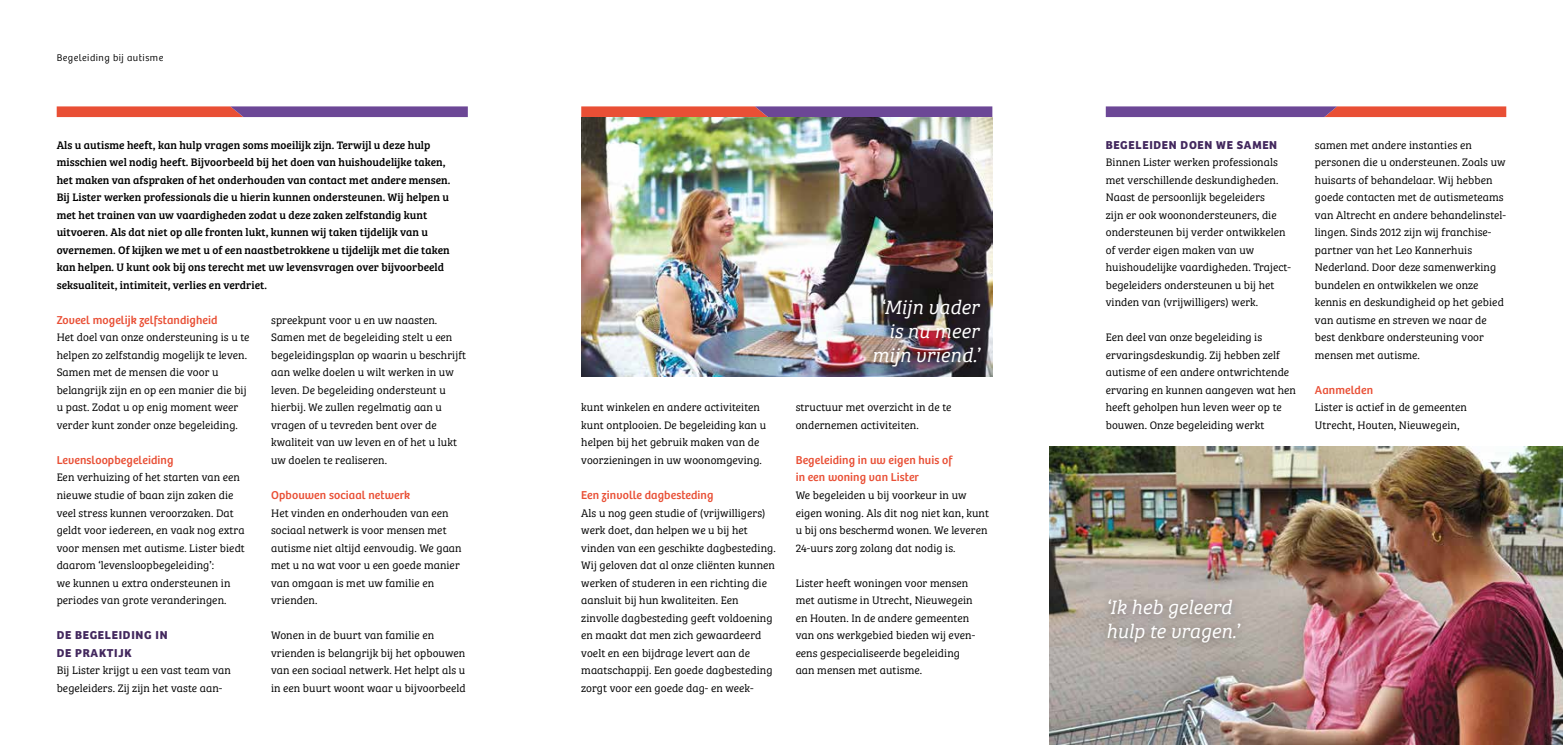
<style>
.page{position:relative;width:1563px;height:745px;background:#fff}
.page>*{position:absolute;margin:0;border:0;box-sizing:border-box;transform-origin:0 0}
.t1{font:italic 20px/23.8px "Bree Serif Lt";color:#fff;text-align:right}
.t2{font:11.88px/17.5px "Bree";letter-spacing:.01em;color:#e94f35}
.t3{font:700 11.88px/17.5px "Bree";letter-spacing:.06em;color:#43285e}
.t4{font:11.25px/17.5px "Bree Serif Lt";letter-spacing:.005em;color:#000}
.t5{font:11.25px/17.5px "Bree Serif";letter-spacing:.005em;color:#000}
.t6{font:300 10px "Bree";letter-spacing:.05em;color:#000}
</style>
<div class="page">
<svg style="left:581px;top:106px;width:411px;height:11px;background:#a65171"></svg>
<svg style="left:57px;top:106px;width:411px;height:11px;background:#a65171"></svg>
<svg style="left:1106px;top:106px;width:400px;height:11px;background:#a65171"></svg>
<img style="left:581px;top:117px;width:411px;height:259px">
<div style="left:863px;top:290px;width:129px;height:88px;background:#000;opacity:.5"></div>
<img style="left:1049px;top:446px;width:514px;height:298px">
<div style="left:1097px;top:589px;width:154px;height:65px;background:#000;opacity:.5"></div>
<p class="t6" style="left:57px;top:52px;width:108px">Begeleiding bij autisme</p>
<p class="t5" style="left:57px;top:135px;width:395px">Als u autisme heeft, kan hulp vragen soms moeilijk zijn. Terwijl u deze hulp misschien wel nodig heeft. Bijvoorbeeld bij het doen van huishoudelijke taken, het maken van afspraken of het onderhouden van contact met andere mensen.<br>Bij Lister werken professionals die u hierin kunnen ondersteunen. Wij helpen u met het trainen van uw vaardigheden zodat u deze zaken zelfstandig kunt uitvoeren. Als dat niet op alle fronten lukt, kunnen wij taken tijdelijk van u overnemen. Of kijken we met u of een naastbetrokkene u tijdelijk met die taken kan helpen. U kunt ook bij ons terecht met uw levensvragen over bijvoorbeeld seksualiteit, intimiteit, verlies en verdriet.</p>
<p class="t2" style="left:57px;top:311px;width:162px">Zoveel mogelijk zelfstandigheid</p>
<p class="t4" style="left:57px;top:328px;width:194px">Het doel van onze ondersteuning is u te helpen zo zelfstandig mogelijk te leven.<br>Samen met de mensen die voor u belangrijk zijn en op een manier die bij u past. Zodat u op enig moment weer verder kunt zonder onze begeleiding.</p>
<p class="t2" style="left:57px;top:451px;width:118px">Levensloopbegeleiding</p>
<p class="t4" style="left:57px;top:468px;width:190px">Een verhuizing of het starten van een nieuwe studie of baan zijn zaken die veel stress kunnen veroorzaken. Dat geldt voor iedereen, en vaak nog extra voor mensen met autisme. Lister biedt daarom ‘levensloopbegeleiding’:<br>we kunnen u extra ondersteunen in periodes van grote veranderingen.</p>
<p class="t3" style="left:57px;top:626px;width:112px">DE BEGELEIDING IN<br>DE PRAKTIJK</p>
<p class="t4" style="left:57px;top:660px;width:176px">Bij Lister krijgt u een vast team van begeleiders. Zij zijn het vaste aan-</p>
<p class="t4" style="left:271px;top:310px;width:197px">spreekpunt voor u en uw naasten.<br>Samen met de begeleiding stelt u een begeleidingsplan op waarin u beschrijft aan welke doelen u wilt werken in uw leven. De begeleiding ondersteunt u hierbij. We zullen regelmatig aan u vragen of u tevreden bent over de kwaliteit van uw leven en of het u lukt uw doelen te realiseren.</p>
<p class="t2" style="left:271px;top:486px;width:140px">Opbouwen sociaal netwerk</p>
<p class="t4" style="left:271px;top:503px;width:192px">Het vinden en onderhouden van een sociaal netwerk is voor mensen met autisme niet altijd eenvoudig. We gaan met u na wat voor u een goede manier van omgaan is met uw familie en vrienden.</p>
<p class="t4" style="left:271px;top:625px;width:196px">Wonen in de buurt van familie en vrienden is belangrijk bij het opbouwen van een sociaal netwerk. Het helpt als u in een buurt woont waar u bijvoorbeeld</p>
<p class="t4" style="left:581px;top:398px;width:186px">kunt winkelen en andere activiteiten kunt ontplooien. De begeleiding kan u helpen bij het gebruik maken van de voorzieningen in uw woonomgeving.</p>
<p class="t2" style="left:581px;top:486px;width:134px">Een zinvolle dagbesteding</p>
<p class="t4" style="left:581px;top:503px;width:196px">Als u nog geen studie of (vrijwilligers) werk doet, dan helpen we u bij het vinden van een geschikte dagbesteding.<br>Wij geloven dat al onze cliënten kunnen werken of studeren in een richting die aansluit bij hun kwaliteiten. Een zinvolle dagbesteding geeft voldoening en maakt dat men zich gewaardeerd voelt en een bijdrage levert aan de maatschappij. Een goede dagbesteding zorgt voor een goede dag- en week-</p>
<h1 class="t1" style="left:872px;top:294px;width:109px">‘Mijn vader is nu meer mijn vriend.’</h1>
<p class="t4" style="left:795px;top:398px;width:157px">structuur met overzicht in de te ondernemen activiteiten.</p>
<p class="t2" style="left:795px;top:451px;width:158px">Begeleiding in uw eigen huis of in een woning van Lister</p>
<p class="t4" style="left:795px;top:485px;width:195px">We begeleiden u bij voorkeur in uw eigen woning. Als dit nog niet kan, kunt u bij ons beschermd wonen. We leveren 24-uurs zorg zolang dat nodig is.</p>
<p class="t4" style="left:795px;top:573px;width:181px">Lister heeft woningen voor mensen met autisme in Utrecht, Nieuwegein en Houten. In de andere gemeenten van ons werkgebied bieden wij even&shy;eens gespecialiseerde begeleiding aan mensen met autisme.</p>
<p class="t3" style="left:1106px;top:136px;width:173px">BEGELEIDEN DOEN WE SAMEN</p>
<p class="t4" style="left:1106px;top:153px;width:187px">Binnen Lister werken professionals met verschillende deskundigheden.<br>Naast de persoonlijk begeleiders<br>zijn er ook woonondersteuners, die ondersteunen bij verder ontwikkelen of verder eigen maken van uw huishoudelijke vaardigheden. Traject&shy;begeleiders ondersteunen u bij het vinden van (vrijwilligers) werk.</p>
<p class="t4" style="left:1106px;top:328px;width:192px">Een deel van onze begeleiding is ervaringsdeskundig. Zij hebben zelf autisme of een andere ontwrichtende ervaring en kunnen aangeven wat hen heeft geholpen hun leven weer op te bouwen. Onze begeleiding werkt</p>
<p class="t4" style="left:1315px;top:135px;width:193px">samen met andere instanties en personen die u ondersteunen. Zoals uw huisarts of behandelaar. Wij hebben goede contacten met de autismeteams van Altrecht en andere behandelinstel&shy;lingen. Sinds 2012 zijn wij franchise&shy;partner van het Leo Kannerhuis Nederland. Door deze samenwerking bundelen en ontwikkelen we onze kennis en deskundigheid op het gebied van autisme en streven we naar de best denkbare ondersteuning voor mensen met autisme.</p>
<p class="t2" style="left:1315px;top:381px;width:60px">Aanmelden</p>
<p class="t4" style="left:1315px;top:398px;width:154px">Lister is actief in de gemeenten<br>Utrecht, Houten, Nieuwegein,</p>
<h1 class="t1" style="left:1106px;top:594px;width:135px;text-align:left">‘Ik heb geleerd hulp te vragen.’</h1>
</div>
